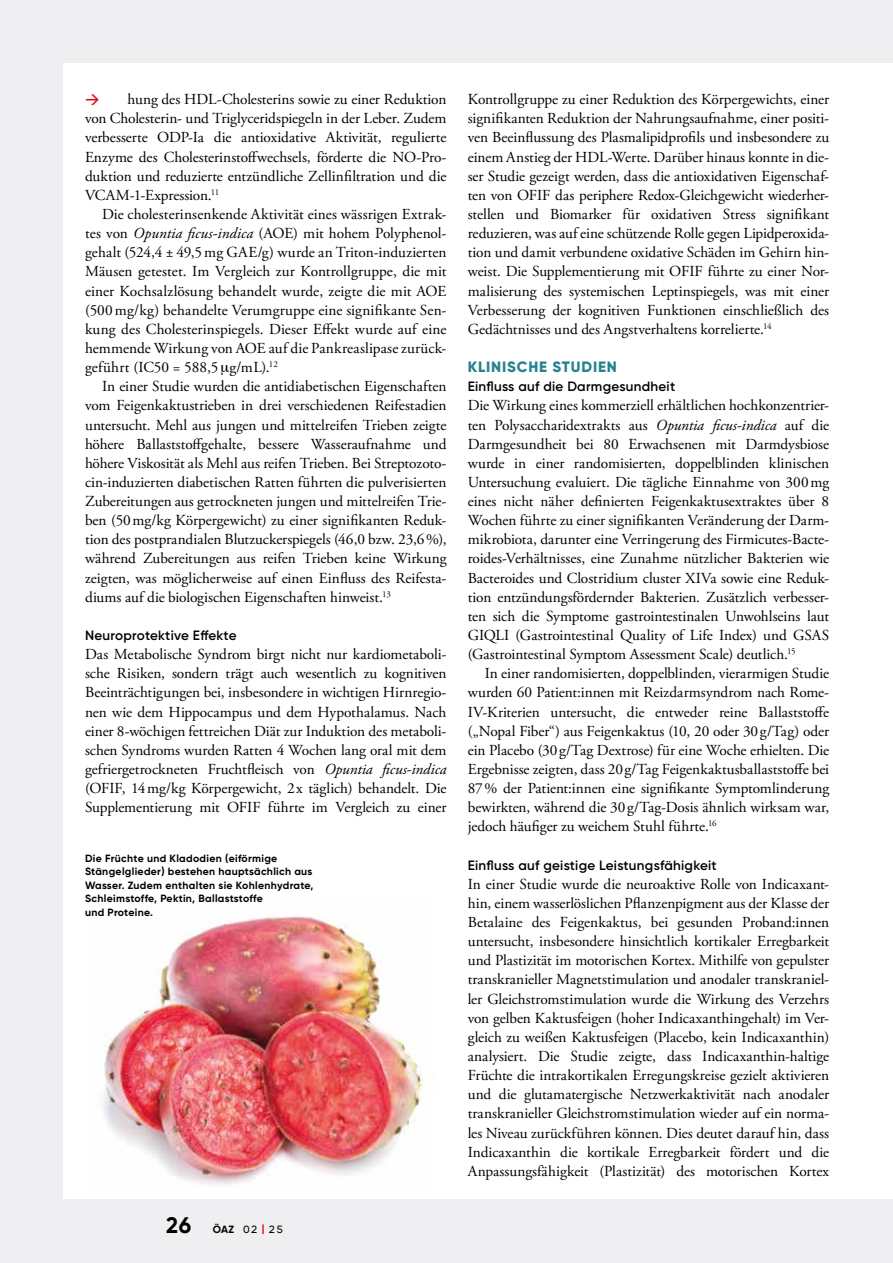
<style>
.page{position:relative;width:893px;height:1263px;background:#efeef1}
.page>*{position:absolute;margin:0;border:0;box-sizing:border-box;transform-origin:0 0}
.t1{font:500 18px "Gilroy";color:#e30613}
.t2{font:15.3px/19.2px "Adobe Garamond Pro";color:#000;text-align:justify}
.t3{font:800 15px "Gilroy";letter-spacing:.06em;color:#26828c}
.t4{font:600 13.5px "Gilroy";letter-spacing:.02em;color:#000}
.t5{font:700 10.5px/13.5px "Gilroy";letter-spacing:.03em;color:#000}
.t6{font:500 10.5px "Gilroy";color:#000}
.s1{font-style:italic}
.s2{font-weight:700;font-size:22.5px}
.s3{font-weight:700}
.s4{font-weight:700;color:#e30613}
</style>
<div class="page">
<div style="left:64px;top:64px;width:829px;height:1135px;background:#fff"></div>
<img style="left:102px;top:916px;width:321px;height:269px">
<p class="t2" style="left:85px;top:90px;width:363px;text-indent:43px">hung des HDL-Cholesterins sowie zu einer Reduktion von Cholesterin- und Triglyceridspiegeln in der Leber. Zudem verbesserte ODP-Ia die antioxidative Aktivität, regulierte Enzyme des Cholesterinstoffwechsels, förderte die NO-Pro&shy;duktion und reduzierte entzündliche Zellinfiltration und die VCAM-1-Expression.<sup>11</sup></p>
<p class="t2" style="left:85px;top:205px;width:363px;text-indent:17px">Die cholesterinsenkende Aktivität eines wässrigen Extrak&shy;tes von <span class="s1">Opuntia ficus-indica</span> (AOE) mit hohem Polyphenol&shy;gehalt (524,4 ± 49,5mg GAE/g) wurde an Triton-induzierten Mäusen getestet. Im Vergleich zur Kontrollgruppe, die mit einer Kochsalzlösung behandelt wurde, zeigte die mit AOE (500mg/kg) behandelte Verumgruppe eine signifikante Sen&shy;kung des Cholesterinspiegels. Dieser Effekt wurde auf eine hemmende Wirkung von AOE auf die Pankreaslipase zurück&shy;geführt (IC50 = 588,5 g/mL).<sup>12</sup></p>
<p class="t2" style="left:85px;top:377px;width:363px;text-indent:17px">In einer Studie wurden die antidiabetischen Eigenschaften vom Feigenkaktustrieben in drei verschiedenen Reifestadien untersucht. Mehl aus jungen und mittelreifen Trieben zeigte höhere Ballaststoffgehalte, bessere Wasseraufnahme und höhere Viskosität als Mehl aus reifen Trieben. Bei Streptozoto&shy;cin-induzierten diabetischen Ratten führten die pulverisierten Zubereitungen aus getrockneten jungen und mittelreifen Trie&shy;ben (50mg/kg Körpergewicht) zu einer signifikanten Reduk&shy;tion des postprandialen Blutzuckerspiegels (46,0 bzw. 23,6%), während Zubereitungen aus reifen Trieben keine Wirkung zeigten, was möglicherweise auf einen Einfluss des Reifesta&shy;diums auf die biologischen Eigenschaften hinweist.<sup>13</sup></p>
<p class="t4" style="left:85px;top:627px;width:153px">Neuroprotektive Effekte</p>
<p class="t2" style="left:85px;top:645px;width:363px">Das Metabolische Syndrom birgt nicht nur kardiometaboli&shy;sche Risiken, sondern trägt auch wesentlich zu kognitiven Beeinträchtigungen bei, insbesondere in wichtigen Hirnregio&shy;nen wie dem Hippocampus und dem Hypothalamus. Nach einer 8-wöchigen fettreichen Diät zur Induktion des metaboli&shy;schen Syndroms wurden Ratten 4 Wochen lang oral mit dem gefriergetrockneten Fruchtfleisch von <span class="s1">Opuntia ficus-indica </span>(OFIF, 14mg/kg Körpergewicht, 2x täglich) behandelt. Die Supplementierung mit OFIF führte im Vergleich zu einer</p>
<p class="t1" style="left:85px;top:88px;width:16px">→</p>
<p class="t5" style="left:85px;top:851px;width:230px">Die Früchte und Kladodien (eiförmige Stängelglieder) bestehen hauptsächlich aus Wasser. Zudem enthalten sie Kohlenhydrate, Schleimstoffe, Pektin, Ballaststoffe<br>und Proteine.</p>
<p class="t6" style="left:166px;top:1223px;width:118px"><span class="s2">26</span> <span class="s3">ÖAZ</span> 02 <span class="s4">|</span> 25</p>
<p class="t2" style="left:468px;top:90px;width:363px">Kontrollgruppe zu einer Reduktion des Körpergewichts, einer signifikanten Reduktion der Nahrungsaufnahme, einer positi&shy;ven Beeinflussung des Plasmalipidprofils und insbesondere zu einem Anstieg der HDL-Werte. Darüber hinaus konnte in die&shy;ser Studie gezeigt werden, dass die antioxidativen Eigenschaf&shy;ten von OFIF das periphere Redox-Gleichgewicht wiederher&shy;stellen und Biomarker für oxidativen Stress signifikant reduzieren, was auf eine schützende Rolle gegen Lipidperoxida&shy;tion und damit verbundene oxidative Schäden im Gehirn hin&shy;weist. Die Supplementierung mit OFIF führte zu einer Nor&shy;malisierung des systemischen Leptinspiegels, was mit einer Verbesserung der kognitiven Funktionen einschließlich des Gedächtnisses und des Angstverhaltens korrelierte.<sup>14</sup></p>
<p class="t3" style="left:468px;top:357px;width:151px">KLINISCHE STUDIEN</p>
<p class="t4" style="left:468px;top:378px;width:209px">Einfluss auf die Darmgesundheit</p>
<p class="t2" style="left:468px;top:396px;width:363px">Die Wirkung eines kommerziell erhältlichen hochkonzentrier&shy;ten Polysaccharidextrakts aus <span class="s1">Opuntia ficus-indica</span> auf die Darmgesundheit bei 80 Erwachsenen mit Darmdysbiose wurde in einer randomisierten, doppelblinden klinischen Untersuchung evaluiert. Die tägliche Einnahme von 300mg eines nicht näher definierten Feigenkaktusextraktes über 8<br>Wochen führte zu einer signifikanten Veränderung der Darm&shy;mikrobiota, darunter eine Verringerung des Firmicutes-Bacte&shy;roides-Verhältnisses, eine Zunahme nützlicher Bakterien wie Bacteroides und Clostridium cluster XIVa sowie eine Reduk&shy;tion entzündungsfördernder Bakterien. Zusätzlich verbesser&shy;ten sich die Symptome gastrointestinalen Unwohlseins laut GIQLI (Gastrointestinal Quality of Life Index) und GSAS (Gastrointestinal Symptom Assessment Scale) deutlich.<sup>15</sup></p>
<p class="t2" style="left:468px;top:664px;width:363px;text-indent:17px">In einer randomisierten, doppelblinden, vierarmigen Studie wurden 60 Patient:innen mit Reizdarmsyndrom nach Rome-IV-Kriterien untersucht, die entweder reine Ballaststoffe („Nopal Fiber“) aus Feigenkaktus (10, 20 oder 30g/Tag) oder ein Placebo (30g/Tag Dextrose) für eine Woche erhielten. Die Ergebnisse zeigten, dass 20g/Tag Feigenkaktusballaststoffe bei 87% der Patient:innen eine signifikante Symptomlinderung bewirkten, während die 30g/Tag-Dosis ähnlich wirksam war, jedoch häufiger zu weichem Stuhl führte.<sup>16</sup></p>
<p class="t4" style="left:468px;top:856px;width:250px">Einfluss auf geistige Leistungsfähigkeit</p>
<p class="t2" style="left:468px;top:875px;width:363px">In einer Studie wurde die neuroaktive Rolle von Indicaxant&shy;hin, einem wasserlöslichen Pflanzenpigment aus der Klasse der Betalaine des Feigenkaktus, bei gesunden Proband:innen untersucht, insbesondere hinsichtlich kortikaler Erregbarkeit und Plastizität im motorischen Kortex. Mithilfe von gepulster transkranieller Magnetstimulation und anodaler transkraniel&shy;ler Gleichstromstimulation wurde die Wirkung des Verzehrs von gelben Kaktusfeigen (hoher Indicaxanthingehalt) im Ver&shy;gleich zu weißen Kaktusfeigen (Placebo, kein Indicaxanthin) analysiert. Die Studie zeigte, dass Indicaxanthin-haltige Früchte die intrakortikalen Erregungskreise gezielt aktivieren und die glutamatergische Netzwerkaktivität nach anodaler transkranieller Gleichstromstimulation wieder auf ein norma&shy;les Niveau zurückführen können. Dies deutet darauf hin, dass Indicaxanthin die kortikale Erregbarkeit fördert und die Anpassungsfähigkeit (Plastizität) des motorischen Kortex</p>
</div>
